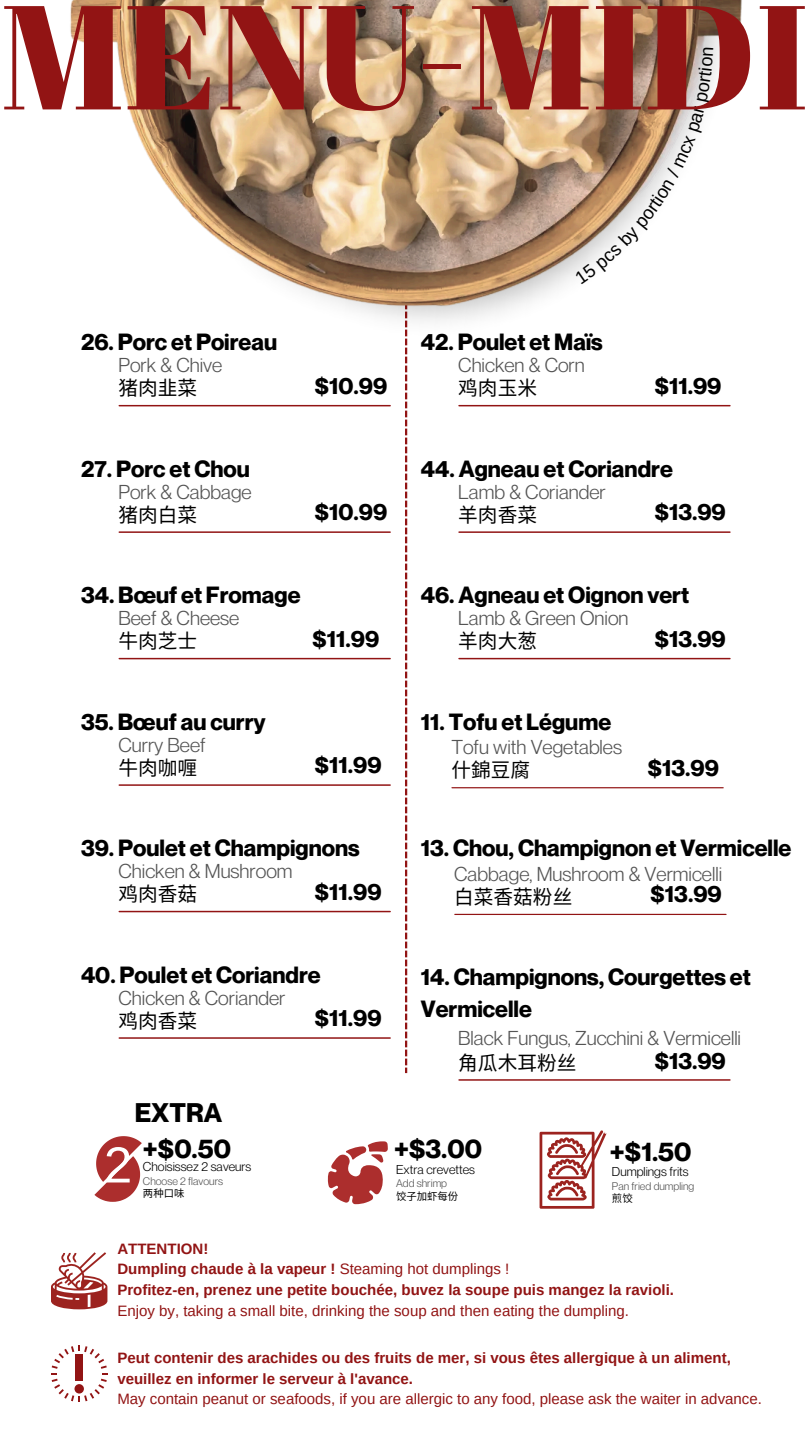
<style>
.page{position:relative;width:810px;height:1440px;background:#fff}
.page>*{position:absolute;margin:0;border:0;box-sizing:border-box;transform-origin:0 0}
.t1{font:147.6px "Abril Fatface";color:#921414}
.t2{font:50.8px "Arimo";color:#fff}
.t3{font:700 26.4px "Neue Montreal";color:#000}
.t4{font:700 23px/31.9px "Neue Montreal";color:#000}
.t5{font:19.7px "Neue Montreal";color:#545454}
.t6{font:19.7px "Noto Sans CJ Ksc";color:#000}
.t7{font:700 15px/20.7px "Arimo";color:#921414}
.t8{font:15px "Arimo";color:#921414}
.t9{font:12.6px "Neue Montreal";color:#000}
.t10{font:10.8px "Neue Montreal";color:#545454}
.t11{font:10.4px "Noto Sans CJ Ksc";color:#000}
.s1{font-weight:400}
</style>
<div class="page">
<svg style="left:94px;top:1136px;width:48px;height:66px"></svg>
<svg style="left:328px;top:1141px;width:60px;height:63px"></svg>
<svg style="left:51px;top:1345px;width:56px;height:57px"></svg>
<hr style="left:119px;top:531px;width:271px;height:2px;background:#921414">
<hr style="left:119px;top:658px;width:271px;height:1px;background:#921414">
<hr style="left:119px;top:784px;width:271px;height:2px;background:#921414">
<hr style="left:119px;top:911px;width:271px;height:1px;background:#921414">
<hr style="left:119px;top:1037px;width:271px;height:2px;background:#921414">
<hr style="left:459px;top:531px;width:271px;height:2px;background:#921414">
<hr style="left:459px;top:658px;width:271px;height:1px;background:#921414">
<hr style="left:452px;top:787px;width:271px;height:1px;background:#921414">
<hr style="left:455px;top:914px;width:271px;height:1px;background:#921414">
<hr style="left:459px;top:1079px;width:271px;height:2px;background:#921414">
<svg style="left:405px;top:408px;width:2px;height:665px"></svg>
<svg style="left:51px;top:1252px;width:56px;height:57px"></svg>
<svg style="left:540px;top:1130px;width:67px;height:79px"></svg>
<img style="left:118px;top:345px;width:613px;height:63px">
<img style="left:70px;top:0;width:672px;height:345px">
<svg style="left:575px;top:48px;width:138px;height:236px"></svg>
<h1 class="t1" style="left:1px;top:-47px;width:809px">MENU-MIDI</h1>
<h1 class="t4" style="left:81px;top:326px;width:198px">26. Porc et Poireau</h1>
<p class="t5" style="left:118px;top:353px;width:105px">Pork &amp; Chive</p>
<p class="t6" style="left:118px;top:372px;width:80px">猪肉韭菜</p>
<h6 class="t4" style="left:421px;top:326px;width:183px">42. Poulet et Maïs</h6>
<h5 class="t5" style="left:458px;top:353px;width:128px">Chicken &amp; Corn</h5>
<h5 class="t6" style="left:458px;top:372px;width:79px">鸡肉玉米</h5>
<p class="t4" style="left:315px;top:369px;width:74px">$10.99</p>
<p class="t4" style="left:655px;top:369px;width:68px">$11.99</p>
<h6 class="t4" style="left:81px;top:452px;width:170px">27. Porc et Chou</h6>
<h5 class="t5" style="left:118px;top:480px;width:135px">Pork &amp; Cabbage</h5>
<h6 class="t6" style="left:118px;top:499px;width:80px">猪肉白菜</h6>
<h5 class="t4" style="left:315px;top:496px;width:74px">$10.99</h5>
<h6 class="t4" style="left:81px;top:579px;width:221px">34. Bœuf et Fromage</h6>
<h5 class="t5" style="left:118px;top:606px;width:122px">Beef &amp; Cheese</h5>
<h6 class="t6" style="left:118px;top:625px;width:78px">牛肉芝士</h6>
<h5 class="t4" style="left:313px;top:622px;width:68px">$11.99</h5>
<h6 class="t4" style="left:421px;top:452px;width:254px">44. Agneau et Coriandre</h6>
<h6 class="t5" style="left:458px;top:480px;width:149px">Lamb &amp; Coriander</h6>
<h5 class="t6" style="left:458px;top:499px;width:80px">羊肉香菜</h5>
<p class="t4" style="left:655px;top:496px;width:73px">$13.99</p>
<h5 class="t4" style="left:421px;top:579px;width:270px">46. Agneau et Oignon vert</h5>
<h6 class="t5" style="left:458px;top:606px;width:172px">Lamb &amp; Green Onion</h6>
<h6 class="t6" style="left:458px;top:625px;width:80px">羊肉大葱</h6>
<h5 class="t4" style="left:655px;top:622px;width:73px">$13.99</h5>
<h6 class="t4" style="left:81px;top:705px;width:186px">35. Bœuf au curry</h6>
<h5 class="t5" style="left:118px;top:733px;width:89px">Curry Beef</h5>
<h5 class="t6" style="left:118px;top:752px;width:80px">牛肉咖喱</h5>
<h6 class="t4" style="left:315px;top:749px;width:68px">$11.99</h6>
<h6 class="t4" style="left:421px;top:705px;width:192px">11. Tofu et Légume</h6>
<h5 class="t5" style="left:451px;top:735px;width:172px">Tofu with Vegetables</h5>
<p class="t6" style="left:451px;top:754px;width:80px">什錦豆腐</p>
<h2 class="t4" style="left:648px;top:751px;width:73px">$13.99</h2>
<h6 class="t4" style="left:81px;top:832px;width:280px">39. Poulet et Champignons</h6>
<h5 class="t5" style="left:118px;top:859px;width:176px">Chicken &amp; Mushroom</h5>
<h5 class="t6" style="left:118px;top:878px;width:80px">鸡肉香菇</h5>
<h6 class="t4" style="left:315px;top:875px;width:68px">$11.99</h6>
<h6 class="t4" style="left:421px;top:832px;width:372px">13. Chou, Champignon et Vermicelle</h6>
<h6 class="t5" style="left:454px;top:862px;width:269px">Cabbage, Mushroom &amp; Vermicelli</h6>
<p class="t6" style="left:454px;top:881px;width:120px">白菜香菇粉丝</p>
<p class="t4" style="left:651px;top:878px;width:73px">$13.99</p>
<h6 class="t4" style="left:81px;top:958px;width:241px">40. Poulet et Coriandre</h6>
<h5 class="t5" style="left:118px;top:986px;width:168px">Chicken &amp; Coriander</h5>
<h5 class="t6" style="left:118px;top:1005px;width:80px">鸡肉香菜</h5>
<h6 class="t4" style="left:315px;top:1002px;width:68px">$11.99</h6>
<h4 class="t3" style="left:135px;top:1096px;width:89px">EXTRA</h4>
<h6 class="t2" style="left:104px;top:1137px;width:30px">2</h6>
<h6 class="t3" style="left:143px;top:1133px;width:89px">+$0.50</h6>
<h5 class="t9" style="left:143px;top:1159px;width:110px">Choisissez 2 saveurs</h5>
<h6 class="t10" style="left:143px;top:1174px;width:82px">Choose 2 flavours</h6>
<h5 class="t11" style="left:143px;top:1185px;width:43px">两种口味</h5>
<h5 class="t4" style="left:421px;top:960px;width:332px">14. Champignons, Courgettes et<br>Vermicelle</h5>
<h6 class="t5" style="left:458px;top:1026px;width:284px">Black Fungus, Zucchini &amp; Vermicelli</h6>
<h5 class="t6" style="left:458px;top:1047px;width:120px">角瓜木耳粉丝</h5>
<h5 class="t4" style="left:655px;top:1044px;width:73px">$13.99</h5>
<h6 class="t3" style="left:394px;top:1133px;width:89px">+$3.00</h6>
<h3 class="t9" style="left:396px;top:1162px;width:80px">Extra crevettes</h3>
<p class="t10" style="left:396px;top:1177px;width:52px">Add shrimp</p>
<p class="t11" style="left:396px;top:1188px;width:64px">饺子加虾每份</p>
<p class="t3" style="left:610px;top:1135px;width:83px">+$1.50</p>
<p class="t9" style="left:612px;top:1164px;width:78px">Dumplings frits</p>
<p class="t10" style="left:612px;top:1179px;width:84px">Pan fried dumpling</p>
<p class="t11" style="left:612px;top:1190px;width:22px">煎饺</p>
<p class="t7" style="left:117px;top:1238px;width:93px">ATTENTION!</p>
<p class="t7" style="left:117px;top:1259px;width:394px">Dumpling chaude à la vapeur ! <span class="s1">Steaming hot dumplings !</span></p>
<p class="t7" style="left:117px;top:1279px;width:558px">Profitez-en, prenez une petite bouchée, buvez la soupe puis mangez la ravioli.</p>
<h4 class="t8" style="left:117px;top:1302px;width:513px">Enjoy by, taking a small bite, drinking the soup and then eating the dumpling.</h4>
<h4 class="t7" style="left:117px;top:1347px;width:615px">Peut contenir des arachides ou des fruits de mer, si vous êtes allergique à un aliment, veuillez en informer le serveur à l'avance.</h4>
<p class="t8" style="left:117px;top:1391px;width:646px">May contain peanut or seafoods, if you are allergic to any food, please ask the waiter in advance.</p>
</div>
